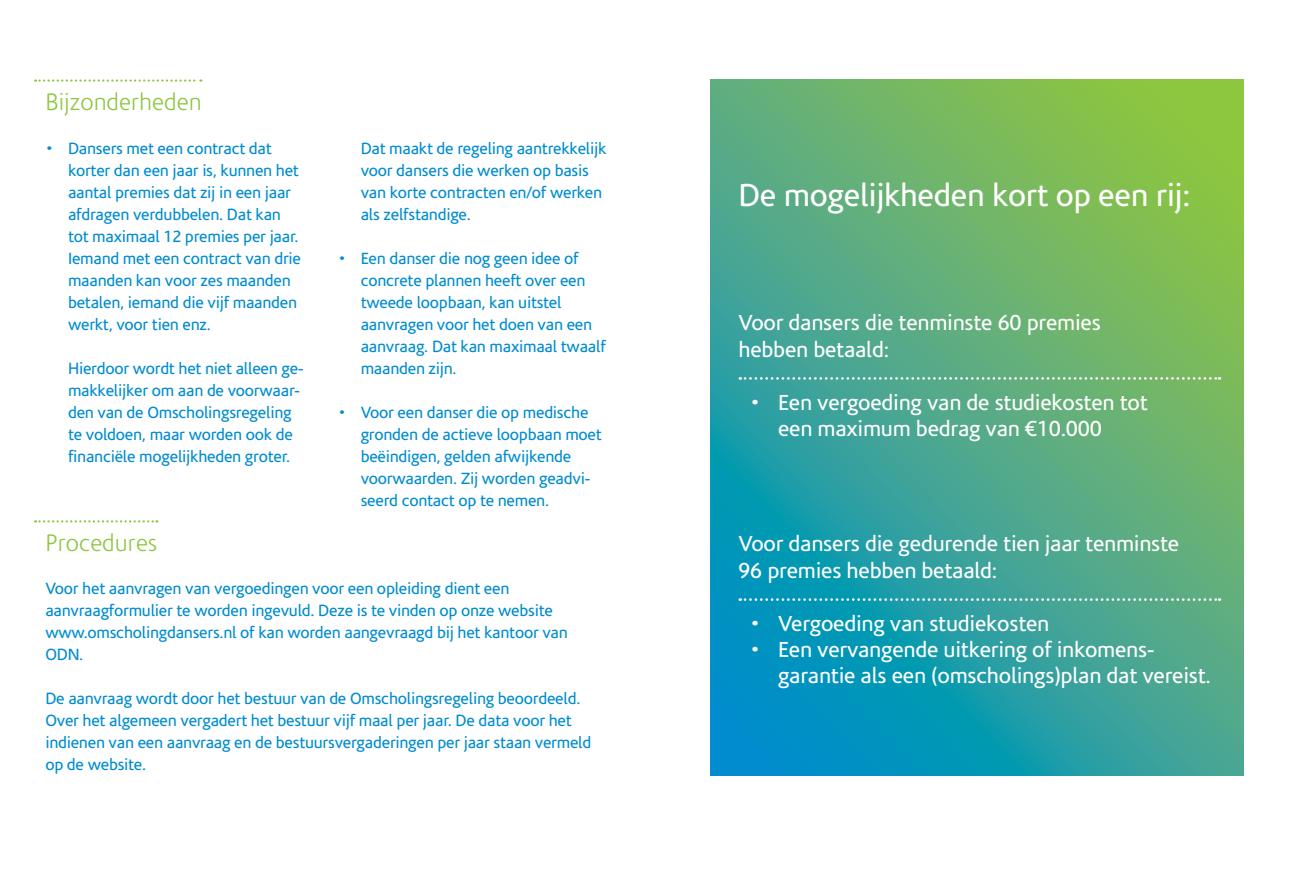
<style>
.page{position:relative;width:1304px;height:896px;background:#fff}
.page>*{position:absolute;margin:0;border:0;box-sizing:border-box;transform-origin:0 0}
.t1{font:32px "Corisande";letter-spacing:-.01em;color:#fff}
.t2{font:300 24px "Corisande";color:#8dc63f}
.t3{font:22px/26.4px "Corisande";letter-spacing:-.01em;color:#fff}
.t4{font:16.4px/22px "Corisande";letter-spacing:-.015em;color:#008cd0}
</style>
<div class="page">
<svg style="left:710px;top:79px;width:533px;height:696px;background:#4ca987"></svg>
<svg style="left:740px;top:377px;width:480px;height:3px"></svg>
<svg style="left:740px;top:598px;width:480px;height:3px"></svg>
<svg style="left:35px;top:79px;width:166px;height:3px"></svg>
<svg style="left:35px;top:520px;width:122px;height:2px"></svg>
<h2 class="t2" style="left:45px;top:89px;width:158px">Bijzonderheden</h2>
<p class="t4" style="left:68px;top:138px;width:234px;text-indent:-23px">• Dansers met een contract dat korter dan een jaar is, kunnen het aantal premies dat zij in een jaar afdragen verdubbelen. Dat kan tot maximaal 12 premies per jaar.<br>Iemand met een contract van drie maanden kan voor zes maanden betalen, iemand die vijf maanden werkt, voor tien enz.</p>
<p class="t4" style="left:68px;top:358px;width:237px">Hierdoor wordt het niet alleen ge&shy;makkelijker om aan de voorwaar&shy;den van de Omscholingsregeling te voldoen, maar worden ook de financiële mogelijkheden groter.</p>
<p class="t4" style="left:361px;top:138px;width:247px">Dat maakt de regeling aantrekkelijk voor dansers die werken op basis van korte contracten en/of werken als zelfstandige.</p>
<p class="t4" style="left:361px;top:248px;width:247px;text-indent:-23px">• Een danser die nog geen idee of concrete plannen heeft over een tweede loopbaan, kan uitstel aanvragen voor het doen van een aanvraag. Dat kan maximaal twaalf maanden zijn.</p>
<p class="t4" style="left:361px;top:402px;width:243px;text-indent:-23px">• Voor een danser die op medische gronden de actieve loopbaan moet beëindigen, gelden afwijkende voorwaarden. Zij worden geadvi&shy;seerd contact op te nemen.</p>
<h2 class="t2" style="left:45px;top:530px;width:114px">Procedures</h2>
<p class="t4" style="left:45px;top:578px;width:524px">Voor het aanvragen van vergoedingen voor een opleiding dient een aanvraagformulier te worden ingevuld. Deze is te vinden op onze website www.omscholingdansers.nl of kan worden aangevraagd bij het kantoor van ODN.</p>
<p class="t4" style="left:45px;top:688px;width:548px">De aanvraag wordt door het bestuur van de Omscholingsregeling beoordeeld.<br>Over het algemeen vergadert het bestuur vijf maal per jaar. De data voor het indienen van een aanvraag en de bestuursvergaderingen per jaar staan vermeld op de website.</p>
<h1 class="t1" style="left:738px;top:177px;width:454px">De mogelijkheden kort op een rij:</h1>
<h3 class="t3" style="left:738px;top:310px;width:364px">Voor dansers die tenminste 60 premies hebben betaald:</h3>
<h3 class="t3" style="left:778px;top:389px;width:371px;text-indent:-28px">• Een vergoeding van de studiekosten tot een maximum bedrag van ¤10.000</h3>
<h3 class="t3" style="left:738px;top:531px;width:442px">Voor dansers die gedurende tien jaar tenminste<br>96 premies hebben betaald:</h3>
<h3 class="t3" style="left:750px;top:610px;width:301px">• Vergoeding van studiekosten</h3>
<h3 class="t3" style="left:778px;top:637px;width:434px;text-indent:-28px">• Een vervangende uitkering of inkomens&shy;garantie als een (omscholings)plan dat vereist.</h3>
</div>
